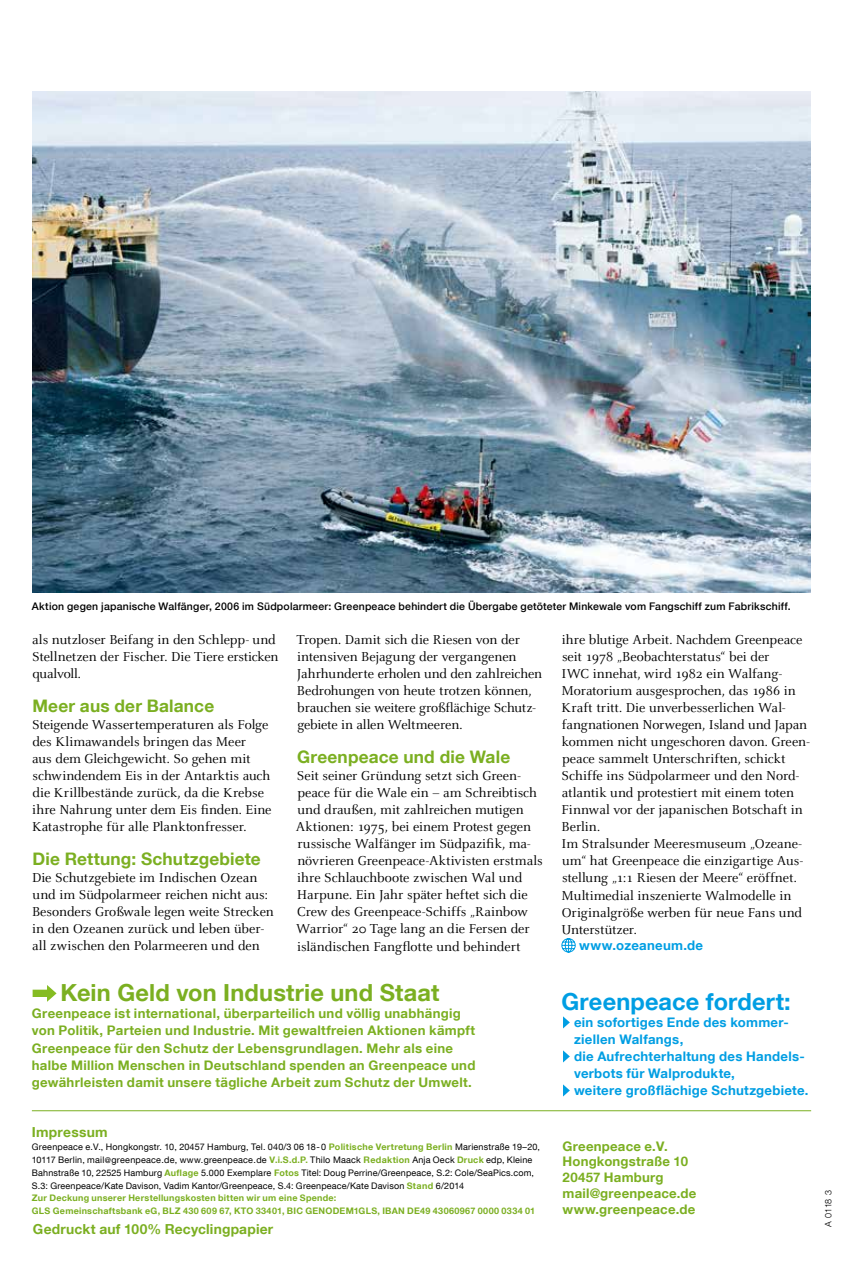
<style>
.page{position:relative;width:842px;height:1263px;background:#fff}
.page>*{position:absolute;margin:0;border:0;box-sizing:border-box;transform-origin:0 0}
.t1{font:700 23.55px "Helvetica Neue LT Com";letter-spacing:.005em;color:#7baf21}
.t2{font:700 23.55px "Helvetica Neue LT Com";letter-spacing:.01em;color:#009ee3}
.t3{font:700 17.25px "Helvetica Neue LT Com";letter-spacing:.01em;color:#7baf21}
.t4{font:14.25px/17px "Celeste";letter-spacing:-.005em;color:#000}
.t5{font:700 13.8px "Helvetica Neue LT Com";letter-spacing:.015em;color:#7baf21}
.t6{font:700 13.2px/17px "Helvetica Neue LT Com";letter-spacing:.02em;color:#7baf21}
.t7{font:700 13.2px/17px "Helvetica Neue LT Com";letter-spacing:.02em;color:#009ee3}
.t8{font:500 10.5px "Helvetica Neue LT Com";letter-spacing:.02em;color:#000}
.t9{font:9px/12.8px "Helvetica Neue LT Com";letter-spacing:.02em;color:#000}
.t10{font:300 9px "Helvetica Neue LT Com";color:#000}
.s1{font-weight:700;color:#7baf21}
.s2{font-size:7.8px}
</style>
<div class="page">
<svg style="left:561px;top:938px;width:15px;height:14px"></svg>
<svg style="left:563px;top:1016px;width:7px;height:12px"></svg>
<svg style="left:563px;top:1050px;width:7px;height:12px"></svg>
<svg style="left:563px;top:1084px;width:7px;height:12px"></svg>
<img style="left:32px;top:91px;width:778px;height:501px">
<hr style="left:32px;top:1110px;width:779px;height:1px;background:#7baf21">
<svg style="left:33px;top:985px;width:24px;height:17px"></svg>
<p class="t8" style="left:32px;top:600px;width:760px">Aktion gegen japanische Walfänger, 2006 im Südpolarmeer: Greenpeace behindert die Übergabe getöteter Minkewale vom Fangschiff zum Fabrikschiff.</p>
<p class="t4" style="left:32px;top:632px;width:248px">als nutzloser Beifang in den Schlepp- und<br>Stellnetzen der Fischer. Die Tiere ersticken qualvoll.</p>
<p class="t3" style="left:32px;top:695px;width:183px">Meer aus der Balance</p>
<p class="t4" style="left:32px;top:717px;width:241px">Steigende Wassertemperaturen als Folge des Klimawandels bringen das Meer<br>aus dem Gleichgewicht. So gehen mit schwindendem Eis in der Antarktis auch die Krillbestände zurück, da die Krebse ihre Nahrung unter dem Eis finden. Eine Katastrophe für alle Planktonfresser.</p>
<p class="t3" style="left:32px;top:848px;width:230px">Die Rettung: Schutzgebiete</p>
<p class="t4" style="left:32px;top:870px;width:243px">Die Schutzgebiete im Indischen Ozean und im Südpolarmeer reichen nicht aus:<br>Besonders Großwale legen weite Strecken in den Ozeanen zurück und leben über&shy;all zwischen den Polarmeeren und den</p>
<p class="t4" style="left:296px;top:632px;width:247px">Tropen. Damit sich die Riesen von der intensiven Bejagung der vergangenen Jahrhunderte erholen und den zahlreichen Bedrohungen von heute trotzen können, brauchen sie weitere großflächige Schutz&shy;gebiete in allen Weltmeeren.</p>
<p class="t3" style="left:297px;top:746px;width:215px">Greenpeace und die Wale</p>
<p class="t4" style="left:296px;top:768px;width:249px">Seit seiner Gründung setzt sich Green&shy;peace für die Wale ein – am Schreibtisch und draußen, mit zahlreichen mutigen Aktionen: 1975, bei einem Protest gegen russische Walfänger im Südpazifik, ma&shy;növrieren Greenpeace-Aktivisten erstmals ihre Schlauchboote zwischen Wal und Harpune. Ein Jahr später heftet sich die Crew des Greenpeace-Schiffs „Rainbow Warrior“ 20 Tage lang an die Fersen der isländischen Fangflotte und behindert</p>
<h1 class="t1" style="left:61px;top:978px;width:380px">Kein Geld von Industrie und Staat</h1>
<p class="t6" style="left:32px;top:1005px;width:445px">Greenpeace ist international, überparteilich und völlig unabhängig von Politik, Parteien und Industrie. Mit gewaltfreien Aktionen kämpft Greenpeace für den Schutz der Lebensgrundlagen. Mehr als eine halbe Million Menschen in Deutschland spenden an Greenpeace und gewährleisten damit unsere tägliche Arbeit zum Schutz der Umwelt.</p>
<p class="t5" style="left:32px;top:1124px;width:77px">Impressum</p>
<p class="t9" style="left:32px;top:1140px;width:510px">Greenpeace e.V., Hongkongstr. 10, 20457 Hamburg, Tel. 040/3 06 18 - 0 <span class="s1">Politische Vertretung Berlin</span> Marienstraße 19–20, 10117 Berlin, mail<span class="s2">@</span>greenpeace.de, www.greenpeace.de <span class="s1">V.i.S.d.P.</span> Thilo Maack <span class="s1">Redaktion</span> Anja Oeck <span class="s1">Druck</span> edp, Kleine Bahnstraße 10, 22525 Hamburg <span class="s1">Auflage</span> 5.000 Exemplare <span class="s1">Fotos</span> Titel: Doug Perrine/Greenpeace, S.2: Cole/SeaPics.com, S.3: Greenpeace/Kate Davison, Vadim Kantor/Greenpeace, S.4: Greenpeace/Kate Davison <span class="s1">Stand</span> 6/2014<br><span class="s1">Zur Deckung unserer Herstellungskosten bitten wir um eine Spende:<br>GLS Gemeinschaftsbank eG, BLZ 430 609 67, KTO 33401, BIC GENODEM1GLS, IBAN DE49 43060967 0000 0334 01</span></p>
<p class="t5" style="left:33px;top:1220px;width:242px">Gedruckt auf 100% Recyclingpapier</p>
<p class="t4" style="left:561px;top:632px;width:250px">ihre blutige Arbeit. Nachdem Greenpeace seit 1978 „Beobachterstatus“ bei der<br>IWC innehat, wird 1982 ein Walfang-Moratorium ausgesprochen, das 1986 in Kraft tritt. Die unverbesserlichen Wal&shy;fangnationen Norwegen, Island und Japan kommen nicht ungeschoren davon. Green&shy;peace sammelt Unterschriften, schickt Schiffe ins Südpolarmeer und den Nord&shy;atlantik und protestiert mit einem toten Finnwal vor der japanischen Botschaft in Berlin.<br>Im Stralsunder Meeresmuseum „Ozeane&shy;um“ hat Greenpeace die einzigartige Aus&shy;stellung „1:1 Riesen der Meere“ eröffnet.<br>Multimedial inszenierte Walmodelle in Originalgröße werben für neue Fans und Unterstützer.</p>
<p class="t7" style="left:579px;top:937px;width:125px">www.ozeaneum.de</p>
<h1 class="t2" style="left:561px;top:987px;width:231px">Greenpeace fordert:</h1>
<p class="t7" style="left:574px;top:1013px;width:236px">ein sofortiges Ende des kommer&shy;ziellen Walfangs,<br>die Aufrechterhaltung des Handels&shy;verbots für Walprodukte,<br>weitere großflächige Schutzgebiete.</p>
<p class="t6" style="left:563px;top:1138px;width:135px;line-height:15.8px">Greenpeace e. V.<br>Hongkongstraße 10<br>20457 Hamburg mail@greenpeace.de www.greenpeace.de</p>
<p class="t10" style="left:823px;top:1227px;width:38px;rotate:-90deg">A 0118 3</p>
</div>
